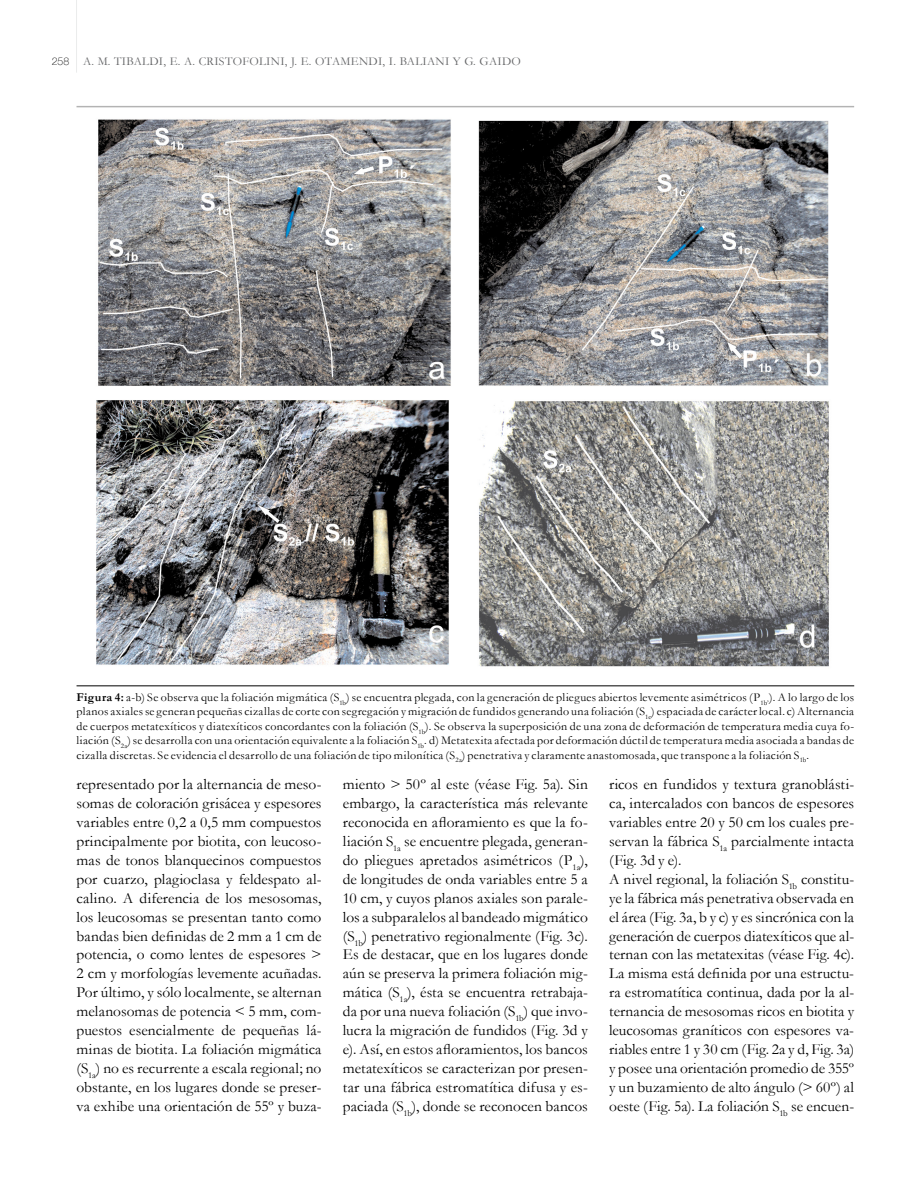
<style>
.page{position:relative;width:918px;height:1188px;background:#fff}
.page>*{position:absolute;margin:0;border:0;box-sizing:border-box;transform-origin:0 0}
.t1{font:15.45px/18.9px "Garamond";color:#000;text-align:justify}
.t2{font:12px/14.4px "Garamond";letter-spacing:.025em;color:#000;text-align:justify}
.t3{font:12px "Garamond";letter-spacing:.025em;color:#646567}
.s1{font-family:"Helvetica Neue";font-weight:100;font-size:10.5px;color:#000}
.s2{font-weight:700}
</style>
<div class="page">
<hr style="left:76px;top:0;width:1px;height:73px;background:#bbbdbe">
<img style="left:96px;top:119px;width:733px;height:548px">
<hr style="left:76px;top:106px;width:778px;height:1px;background:#000">
<hr style="left:77px;top:686px;width:777px;height:1px;background:#000">
<p class="t3" style="left:52px;top:53px;width:471px"><span class="s1">258</span> A. M. TIBALDI, E. A. CRISTOFOLINI, J. E. OTAMENDI, I. BALIANI y G. GAIDO</p>
<p class="t2" style="left:77px;top:690px;width:779px"><span class="s2">Figura 4:</span> a-b) Se observa que la foliación migmática (S<sub>1b</sub>) se encuentra plegada, con la generación de pliegues abiertos levemente asimétricos (P<sub>1b’</sub>). A lo largo de los planos axiales se generan pequeñas cizallas de corte con segregación y migración de fundidos generando una foliación (S<sub>1c</sub>) espaciada de carácter local. c) Alternancia de cuerpos metatexíticos y diatexíticos concordantes con la foliación (S<sub>1b</sub>). Se observa la superposición de una zona de deformación de temperatura media cuya fo&shy;liación (S<sub>2a</sub>) se desarrolla con una orientación equivalente a la foliación S<sub>1b</sub>. d) Metatexita afectada por deformación dúctil de temperatura media asociada a bandas de cizalla discretas. Se evidencia el desarrollo de una foliación de tipo milonítica (S<sub>2a</sub>) penetrativa y claramente anastomosada, que transpone a la foliación S<sub>1b</sub>.</p>
<p class="t1" style="left:77px;top:775px;width:247px">representado por la alternancia de meso&shy;somas de coloración grisácea y espesores variables entre 0,2 a 0,5 mm compuestos principalmente por biotita, con leucoso&shy;mas de tonos blanquecinos compuestos por cuarzo, plagioclasa y feldespato al&shy;calino. A diferencia de los mesosomas, los leucosomas se presentan tanto como bandas bien definidas de 2 mm a 1 cm de potencia, o como lentes de espesores &gt; 2 cm y morfologías levemente acuñadas.<br>Por último, y sólo localmente, se alternan melanosomas de potencia &lt; 5 mm, com&shy;puestos esencialmente de pequeñas lá&shy;minas de biotita. La foliación migmática (S<sub>1a</sub>) no es recurrente a escala regional; no obstante, en los lugares donde se preser&shy;va exhibe una orientación de 55º y buza-</p>
<p class="t1" style="left:343px;top:775px;width:247px">miento &gt; 50º al este (véase Fig. 5a). Sin embargo, la característica más relevante reconocida en afloramiento es que la fo&shy;liación S<sub>1a</sub> se encuentre plegada, generan&shy;do pliegues apretados asimétricos (P<sub>1a</sub>), de longitudes de onda variables entre 5 a 10 cm, y cuyos planos axiales son parale&shy;los a subparalelos al bandeado migmático (S<sub>1b</sub>) penetrativo regionalmente (Fig. 3c).<br>Es de destacar, que en los lugares donde aún se preserva la primera foliación mig&shy;mática (S<sub>1a</sub>), ésta se encuentra retrabaja&shy;da por una nueva foliación (S<sub>1b</sub>) que invo&shy;lucra la migración de fundidos (Fig. 3d y e). Así, en estos afloramientos, los bancos metatexíticos se caracterizan por presen&shy;tar una fábrica estromatítica difusa y es&shy;paciada (S<sub>1b</sub>), donde se reconocen bancos</p>
<p class="t1" style="left:609px;top:775px;width:247px;text-align:left">ricos en fundidos y textura granoblásti&shy;ca, intercalados con bancos de espesores variables entre 20 y 50 cm los cuales pre&shy;servan la fábrica S<sub>1a</sub> parcialmente intacta (Fig. 3d y e).<br>A nivel regional, la foliación S<sub>1b</sub> constitu&shy;ye la fábrica más penetrativa observada en el área (Fig. 3a, b y c) y es sincrónica con la generación de cuerpos diatexíticos que al&shy;ternan con las metatexitas (véase Fig. 4c).<br>La misma está definida por una estructu&shy;ra estromatítica continua, dada por la al&shy;ternancia de mesosomas ricos en biotita y leucosomas graníticos con espesores va&shy;riables entre 1 y 30 cm (Fig. 2a y d, Fig. 3a) y posee una orientación promedio de 355º y un buzamiento de alto ángulo (&gt; 60º) al oeste (Fig. 5a). La foliación S<sub>1b</sub> se encuen-</p>
</div>
